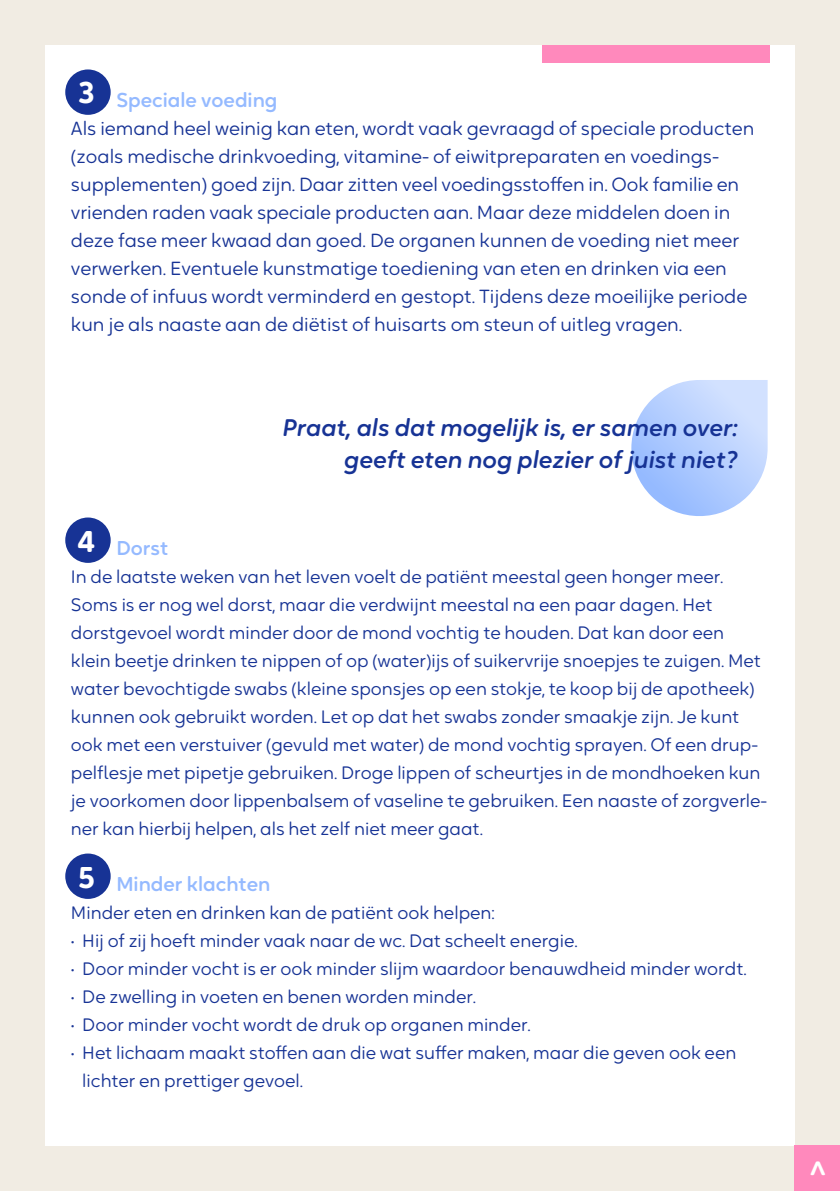
<style>
.page{position:relative;width:840px;height:1191px;background:#fff}
.page>*{position:absolute;margin:0;border:0;box-sizing:border-box;transform-origin:0 0}
.t1{font:600 30px "Oktah Round";color:#fff}
.t2{font:italic 500 24px/32px "Oktah Round";color:#173395;text-align:right}
.t3{font:500 20px "Oktah Round";color:#95baff}
.t4{font:19px/28px "Oktah Round";color:#173395}
.t5{font:18px/28px "Oktah Round";color:#173395}
</style>
<div class="page">
<div style="left:0;top:0;width:839px;height:1191px;background:#f1ece3"></div>
<div style="left:45px;top:45px;width:749px;height:1100px;background:#fff"></div>
<div style="left:541px;top:45px;width:227px;height:17px;background:#ff89bc"></div>
<div style="left:794px;top:1145px;width:45px;height:46px;background:#ff89bc"></div>
<svg style="left:631px;top:380px;width:136px;height:136px"></svg>
<div style="left:65px;top:517px;width:46px;height:46px;background:#173395;border-radius:50%"></div>
<div style="left:65px;top:853px;width:46px;height:46px;background:#173395;border-radius:50%"></div>
<div style="left:65px;top:69px;width:46px;height:46px;background:#173395;border-radius:50%"></div>
<h1 class="t1" style="left:78px;top:70px;width:18px">3</h1>
<p class="t3" style="left:116px;top:85px;width:163px">Speciale voeding</p>
<p class="t4" style="left:71px;top:113px;width:684px">Als iemand heel weinig kan eten, wordt vaak gevraagd of speciale producten (zoals medische drinkvoeding, vitamine- of eiwitpreparaten en voedings&shy;supplementen) goed zijn. Daar zitten veel voedingsstoffen in. Ook familie en vrienden raden vaak speciale producten aan. Maar deze middelen doen in deze fase meer kwaad dan goed. De organen kunnen de voeding niet meer verwerken. Eventuele kunstmatige toediening van eten en drinken via een sonde of infuus wordt verminderd en gestopt. Tijdens deze moeilijke periode kun je als naaste aan de diëtist of huisarts om steun of uitleg vragen.</p>
<h2 class="t2" style="left:282px;top:410px;width:456px">Praat, als dat mogelijk is, er samen over: geeft eten nog plezier of juist niet?</h2>
<h1 class="t1" style="left:77px;top:518px;width:19px">4</h1>
<p class="t3" style="left:116px;top:533px;width:53px">Dorst</p>
<p class="t5" style="left:71px;top:562px;width:697px">In de laatste weken van het leven voelt de patiënt meestal geen honger meer.<br>Soms is er nog wel dorst, maar die verdwijnt meestal na een paar dagen. Het dorstgevoel wordt minder door de mond vochtig te houden. Dat kan door een klein beetje drinken te nippen of op (water)ijs of suikervrije snoepjes te zuigen. Met water bevochtigde swabs (kleine sponsjes op een stokje, te koop bij de apotheek) kunnen ook gebruikt worden. Let op dat het swabs zonder smaakje zijn. Je kunt ook met een verstuiver (gevuld met water) de mond vochtig sprayen. Of een drup&shy;pelflesje met pipetje gebruiken. Droge lippen of scheurtjes in de mondhoeken kun je voorkomen door lippenbalsem of vaseline te gebruiken. Een naaste of zorgverle&shy;ner kan hierbij helpen, als het zelf niet meer gaat.</p>
<p class="t3" style="left:116px;top:869px;width:155px">Minder klachten</p>
<p class="t5" style="left:71px;top:898px;width:425px">Minder eten en drinken kan de patiënt ook helpen:</p>
<p class="t5" style="left:71px;top:926px;width:508px">• Hij of zij hoeft minder vaak naar de wc. Dat scheelt energie.</p>
<p class="t5" style="left:71px;top:954px;width:677px">• Door minder vocht is er ook minder slijm waardoor benauwdheid minder wordt.</p>
<p class="t5" style="left:71px;top:982px;width:406px">• De zwelling in voeten en benen worden minder.</p>
<p class="t5" style="left:71px;top:1010px;width:461px">• Door minder vocht wordt de druk op organen minder.</p>
<p class="t5" style="left:82px;top:1038px;width:655px;text-indent:-11px">• Het lichaam maakt stoffen aan die wat suffer maken, maar die geven ook een lichter en prettiger gevoel.</p>
<h1 class="t1" style="left:78px;top:854px;width:18px">5</h1>
<h1 class="t1" style="left:793px;top:1177px;width:19px;rotate:-90deg">&gt;</h1>
</div>
